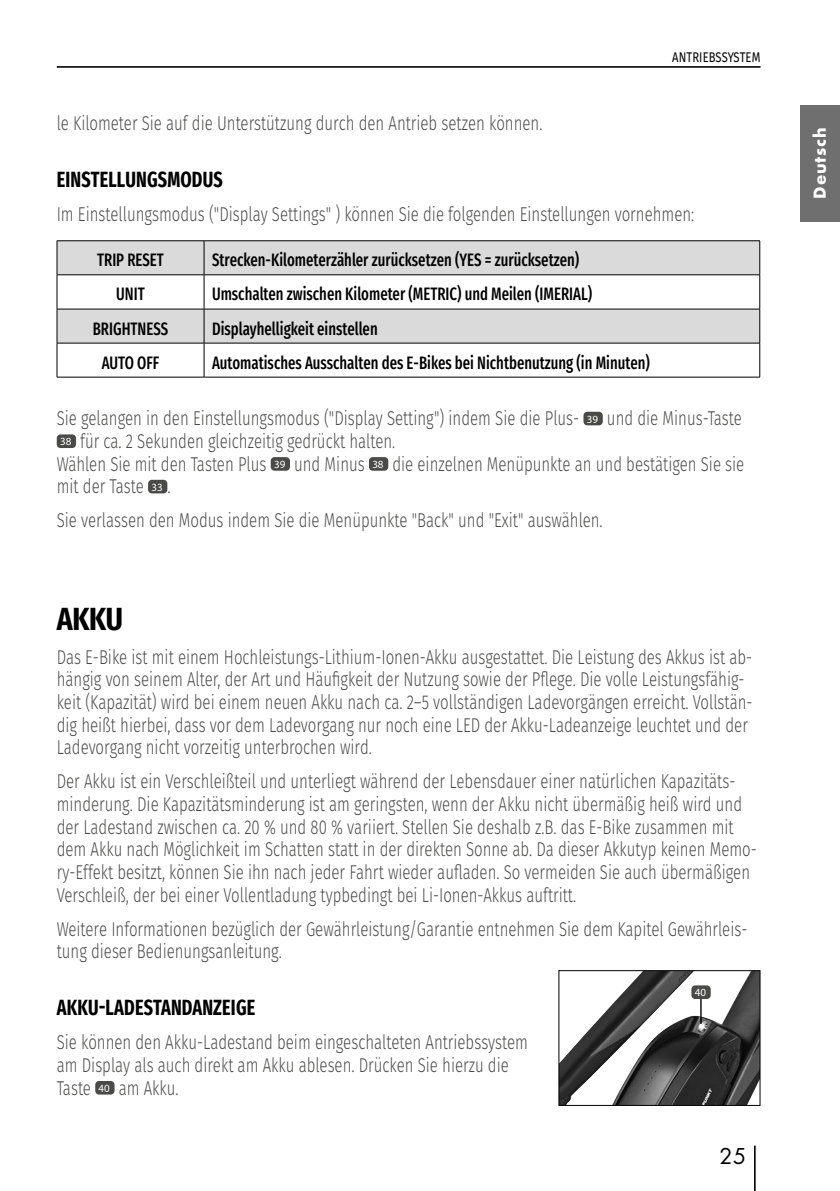
<style>
.page{position:relative;width:840px;height:1191px;background:#fff}
.page>*{position:absolute;margin:0;border:0;box-sizing:border-box;transform-origin:0 0}
.N_Überschrift__H2{font:700 32px "Fira Sans Condensed";color:#000;scale:.95 1}
.t1{font:24px "Futura TOT Boo";color:#000}
.N_Überschrift__H3{font:700 22px "Fira Sans Condensed";letter-spacing:.01em;color:#000;scale:.85 1}
.N_Text{font:300 20px/22.6px "Fira Sans";color:#4a4a49;scale:.75 1}
.N_Tabelle_Text_-_kle{font:500 18px "Fira Sans Condensed";color:#000;scale:.85 1}
.N_Tabelle_Überschrif{font:500 18px "Fira Sans Condensed";color:#000;scale:.85 1}
.t2{font:700 18px "Futura TOT";letter-spacing:.05em;color:#fff}
.N_Kolumne_RE{font:14px "Fira Sans";letter-spacing:.01em;color:#000;scale:.8 1}
.Bezifferung_Box_Teil{font:11px "Myriad Pro";color:#fff}
</style>
<div class="page">
<hr style="left:753px;top:1145px;width:2px;height:46px;background:#000">
<div style="left:799px;top:105px;width:40px;height:116px;background:#706f6f"></div>
<hr style="left:57px;top:66px;width:703px;height:2px;background:#000">
<svg style="left:58px;top:241px;width:701px;height:102px;fill:#dadada"></svg>
<hr style="left:57px;top:240px;width:147px;height:1px;background:#000">
<hr style="left:57px;top:241px;width:1px;height:33px;background:#000">
<hr style="left:204px;top:240px;width:555px;height:1px;background:#000">
<hr style="left:204px;top:241px;width:1px;height:33px;background:#000">
<hr style="left:759px;top:241px;width:1px;height:33px;background:#000">
<hr style="left:57px;top:274px;width:147px;height:1px;background:#000">
<hr style="left:57px;top:275px;width:1px;height:34px;background:#000">
<hr style="left:204px;top:274px;width:555px;height:1px;background:#000">
<hr style="left:204px;top:275px;width:1px;height:34px;background:#000">
<hr style="left:759px;top:275px;width:1px;height:34px;background:#000">
<hr style="left:57px;top:309px;width:147px;height:1px;background:#000">
<hr style="left:57px;top:309px;width:1px;height:34px;background:#000">
<hr style="left:204px;top:309px;width:555px;height:1px;background:#000">
<hr style="left:204px;top:309px;width:1px;height:34px;background:#000">
<hr style="left:759px;top:309px;width:1px;height:34px;background:#000">
<hr style="left:57px;top:343px;width:147px;height:1px;background:#000">
<hr style="left:57px;top:343px;width:1px;height:34px;background:#000">
<hr style="left:204px;top:343px;width:555px;height:1px;background:#000">
<hr style="left:204px;top:343px;width:1px;height:34px;background:#000">
<hr style="left:759px;top:343px;width:1px;height:34px;background:#000">
<hr style="left:57px;top:377px;width:147px;height:1px;background:#000">
<hr style="left:204px;top:377px;width:555px;height:1px;background:#000">
<div style="left:584px;top:413px;width:17px;height:11px;background:#4a4a49;border-radius:3px"></div>
<div style="left:583px;top:412px;width:19px;height:13px;border:2px solid #4a4a49;border-radius:3px"></div>
<div style="left:58px;top:435px;width:17px;height:12px;background:#4a4a49;border-radius:3px"></div>
<div style="left:57px;top:434px;width:19px;height:14px;border:2px solid #4a4a49;border-radius:3px"></div>
<div style="left:271px;top:458px;width:18px;height:12px;background:#4a4a49;border-radius:3px"></div>
<div style="left:270px;top:457px;width:20px;height:14px;border:2px solid #4a4a49;border-radius:3px"></div>
<div style="left:370px;top:458px;width:17px;height:12px;background:#4a4a49;border-radius:3px"></div>
<div style="left:369px;top:457px;width:19px;height:14px;border:2px solid #4a4a49;border-radius:3px"></div>
<div style="left:149px;top:481px;width:17px;height:11px;background:#4a4a49;border-radius:3px"></div>
<div style="left:148px;top:480px;width:19px;height:13px;border:2px solid #4a4a49;border-radius:3px"></div>
<div style="left:96px;top:1082px;width:17px;height:11px;background:#4a4a49;border-radius:3px"></div>
<div style="left:95px;top:1081px;width:19px;height:13px;border:2px solid #4a4a49;border-radius:3px"></div>
<img style="left:560px;top:972px;width:198px;height:132px">
<div style="left:558px;top:970px;width:202px;height:136px;border:1px solid #000"></div>
<hr style="left:699px;top:995px;width:2px;height:29px;background:#000">
<div style="left:692px;top:986px;width:17px;height:12px;background:#4a4a49;border-radius:3px"></div>
<div style="left:691px;top:985px;width:19px;height:14px;border:2px solid #4a4a49;border-radius:3px"></div>
<p class="N_Kolumne_RE" style="left:671px;top:46px;width:112px">ANTRIEBSSYSTEM</p>
<p class="N_Text" style="left:57px;top:112px;width:648px">le Kilometer Sie auf die Unterstützung durch den Antrieb setzen können.</p>
<p class="N_Überschrift__H3" style="left:57px;top:159px;width:197px">EINSTELLUNGSMODUS</p>
<p class="N_Text" style="left:57px;top:203px;width:851px">Im Einstellungsmodus ("Display Settings" ) können Sie die folgenden Einstellungen vornehmen:</p>
<p class="N_Tabelle_Überschrif" style="left:97px;top:243px;width:80px">TRIP RESET</p>
<p class="N_Tabelle_Text_-_kle" style="left:212px;top:243px;width:433px">Strecken-Kilometerzähler zurücksetzen (YES = zurücksetzen)</p>
<p class="N_Tabelle_Überschrif" style="left:116px;top:277px;width:35px">UNIT</p>
<p class="N_Tabelle_Text_-_kle" style="left:212px;top:277px;width:448px">Umschalten zwischen Kilometer (METRIC) und Meilen (IMERIAL)</p>
<p class="N_Tabelle_Überschrif" style="left:93px;top:312px;width:90px">BRIGHTNESS</p>
<p class="N_Tabelle_Text_-_kle" style="left:212px;top:312px;width:196px">Displayhelligkeit einstellen</p>
<p class="N_Tabelle_Überschrif" style="left:102px;top:346px;width:69px">AUTO OFF</p>
<p class="N_Tabelle_Text_-_kle" style="left:212px;top:346px;width:516px">Automatisches Ausschalten des E-Bikes bei Nichtbenutzung (in Minuten)</p>
<p class="N_Text" style="left:57px;top:407px;width:697px">Sie gelangen in den Einstellungsmodus ("Display Setting") indem Sie die Plus-</p>
<p class="Bezifferung_Box_Teil" style="left:586px;top:412px;width:13px">39</p>
<p class="N_Text" style="left:606px;top:407px;width:181px">und die Minus-Taste</p>
<p class="Bezifferung_Box_Teil" style="left:60px;top:435px;width:13px">38</p>
<p class="N_Text" style="left:57px;top:430px;width:452px;text-indent:23px">für ca. 2 Sekunden gleichzeitig gedrückt halten.<br>Wählen Sie mit den Tasten Plus</p>
<p class="Bezifferung_Box_Teil" style="left:274px;top:457px;width:13px">39</p>
<p class="N_Text" style="left:294px;top:452px;width:96px">und Minus</p>
<p class="Bezifferung_Box_Teil" style="left:372px;top:457px;width:13px">38</p>
<p class="N_Text" style="left:392px;top:452px;width:470px">die einzelnen Menüpunkte an und bestätigen Sie sie</p>
<p class="N_Text" style="left:57px;top:475px;width:118px">mit der Taste</p>
<p class="Bezifferung_Box_Teil" style="left:151px;top:480px;width:13px">33</p>
<p class="N_Text" style="left:167px;top:475px;width:6px">.</p>
<p class="N_Text" style="left:57px;top:509px;width:729px">Sie verlassen den Modus indem Sie die Menüpunkte "Back" und "Exit" auswählen.</p>
<p class="N_Überschrift__H2" style="left:57px;top:589px;width:71px">AKKU</p>
<p class="N_Text" style="left:57px;top:645px;width:928px">Das E-Bike ist mit einem Hochleistungs-Lithium-Ionen-Akku ausgestattet. Die Leistung des Akkus ist ab&shy;hängig von seinem Alter, der Art und Häufigkeit der Nutzung sowie der Pflege. Die volle Leistungsfähig&shy;keit (Kapazität) wird bei einem neuen Akku nach ca. 2–5 vollständigen Ladevorgängen erreicht. Vollstän&shy;dig heißt hierbei, dass vor dem Ladevorgang nur noch eine LED der Akku-Ladeanzeige leuchtet und der Ladevorgang nicht vorzeitig unterbrochen wird.</p>
<p class="N_Text" style="left:57px;top:770px;width:934px">Der Akku ist ein Verschleißteil und unterliegt während der Lebensdauer einer natürlichen Kapazitäts&shy;minderung. Die Kapazitätsminderung ist am geringsten, wenn der Akku nicht übermäßig heiß wird und der Ladestand zwischen ca. 20 % und 80 % variiert. Stellen Sie deshalb z.B. das E-Bike zusammen mit dem Akku nach Möglichkeit im Schatten statt in der direkten Sonne ab. Da dieser Akkutyp keinen Memo&shy;ry-Effekt besitzt, können Sie ihn nach jeder Fahrt wieder aufladen. So vermeiden Sie auch übermäßigen Verschleiß, der bei einer Vollentladung typbedingt bei Li-Ionen-Akkus auftritt.</p>
<p class="N_Text" style="left:57px;top:917px;width:921px">Weitere Informationen bezüglich der Gewährleistung/Garantie entnehmen Sie dem Kapitel Gewährleis&shy;tung dieser Bedienungsanleitung.</p>
<p class="N_Überschrift__H3" style="left:57px;top:987px;width:235px">AKKU-LADESTANDANZEIGE</p>
<p class="N_Text" style="left:57px;top:1030px;width:629px">Sie können den Akku-Ladestand beim eingeschalteten Antriebssystem am Display als auch direkt am Akku ablesen. Drücken Sie hierzu die<br>Taste</p>
<p class="Bezifferung_Box_Teil" style="left:694px;top:985px;width:13px">40</p>
<p class="Bezifferung_Box_Teil" style="left:98px;top:1081px;width:13px">40</p>
<p class="N_Text" style="left:119px;top:1076px;width:81px">am Akku.</p>
<p class="t1" style="left:718px;top:1141px;width:29px">25</p>
<p class="t2" style="left:808px;top:199px;width:73px;rotate:-90deg">Deutsch</p>
</div>
